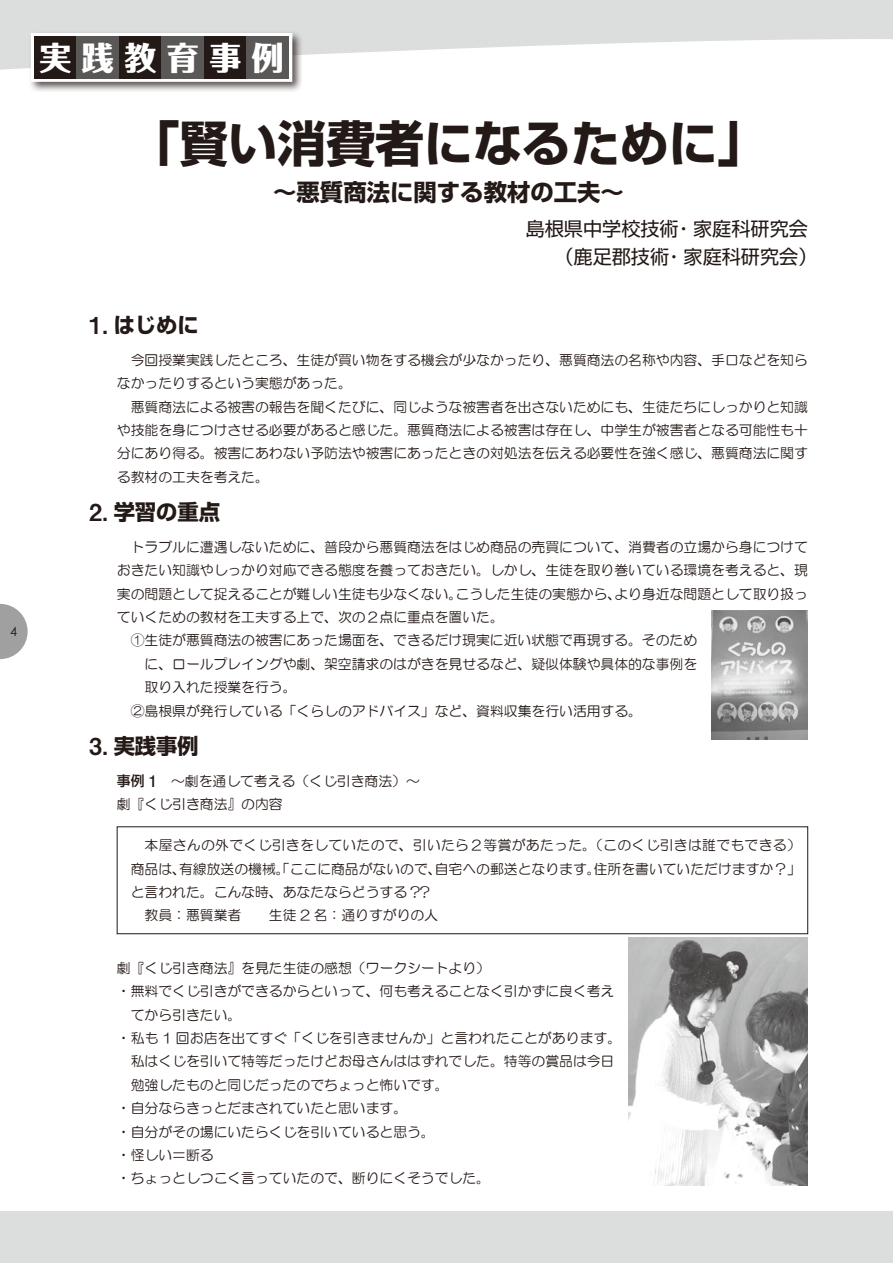
<style>
.page{position:relative;width:893px;height:1263px;background:#fff}
.page>*{position:absolute;margin:0;border:0;box-sizing:border-box;transform-origin:0 0}
.t1{font:700 48.9px "Shin Go Pro";color:#231916}
.t2{font:800 31.95px "Folk Pro";letter-spacing:.335em;color:#fff}
.t3{font:700 23.4px "Shin Go Pro";color:#231916}
.t4{font:700 21.3px "Shin Go Pro";color:#231916}
.t5{font:19.2px/27.6px "Shin Go Pro";color:#231916}
.t6{font:13.8px/23.4px "HG Maru Gothic MPRO";color:#231916}
.t7{font:13.8px "HG Maru Gothic MPRO";letter-spacing:.025em;color:#231916}
.t8{font:12.75px "Century Gothic";color:#231916}
.s1{font-family:"Midashi Go Pro MB31";font-weight:400;font-size:23.4px}
.s2{font-family:"Shin Go Pro";font-weight:500}
.s3{font-family:"Futo Go B101 Pro";font-weight:700;font-size:15.9px}
</style>
<div class="page">
<svg style="left:0;top:0;width:893px;height:70px;fill:#dcdddd"></svg>
<div style="left:0;top:1212px;width:893px;height:51px;background:#dcdddd"></div>
<div style="left:28px;top:30px;width:275px;height:62px;background:#231916;opacity:.75"></div>
<svg style="left:28px;top:30px;width:268px;height:55px"></svg>
<div style="left:34px;top:36px;width:43px;height:43px;background:#231916"></div>
<div style="left:119px;top:36px;width:43px;height:43px;background:#231916"></div>
<div style="left:204px;top:36px;width:43px;height:43px;background:#231916"></div>
<div style="left:77px;top:36px;width:42px;height:43px;background:#595857"></div>
<div style="left:162px;top:36px;width:42px;height:43px;background:#595857"></div>
<div style="left:247px;top:36px;width:42px;height:43px;background:#595857"></div>
<svg style="left:0;top:604px;width:28px;height:55px"></svg>
<div style="left:117px;top:826px;width:691px;height:108px;border:1px solid #231916"></div>
<img style="left:628px;top:938px;width:180px;height:247px">
<img style="left:711px;top:610px;width:97px;height:129px">
<p class="t8" style="left:10px;top:622px;width:9px">4</p>
<h2 class="t2" style="left:39px;top:30px;width:246px">実践教育事例</h2>
<h1 class="t1" style="left:131px;top:105px;width:637px">「賢い消費者になるために」</h1>
<h3 class="t3" style="left:273px;top:174px;width:352px">～悪質商法に関する教材の工夫～</h3>
<h3 class="t5" style="left:554px;top:213px;width:265px;text-indent:-29px">島根県中学校技術・家庭科研究会（鹿足郡技術・家庭科研究会）</h3>
<h3 class="t4" style="left:89px;top:308px;width:111px"><span class="s1">1.</span> はじめに</h3>
<p class="t6" style="left:117px;top:348px;width:692px;text-indent:14px">今回授業実践したところ、生徒が買い物をする機会が少なかったり、悪質商法の名称や内容、手口などを知らなかったりするという実態があった。</p>
<p class="t6" style="left:117px;top:395px;width:692px;text-align:justify;text-indent:14px">悪質商法による被害の報告を聞くたびに、同じような被害者を出さないためにも、生徒たちにしっかりと知識や技能を身につけさせる必要があると感じた。悪質商法による被害は存在し、中学生が被害者となる可能性も十分にあり得る。被害にあわない予防法や被害にあったときの対処法を伝える必要性を強く感じ、悪質商法に関する教材の工夫を考えた。</p>
<h3 class="t4" style="left:89px;top:495px;width:132px"><span class="s1">2.</span> 学習の重点</h3>
<p class="t6" style="left:131px;top:535px;width:679px">トラブルに遭遇しないために、普段から悪質商法をはじめ商品の売買について、消費者の立場から身につけて</p>
<p class="t6" style="left:117px;top:559px;width:692px">おきたい知識やしっかり対応できる態度を養っておきたい。しかし、生徒を取り巻いている環境を考えると、現</p>
<p class="t6" style="left:117px;top:582px;width:692px">実の問題として捉えることが難しい生徒も少なくない。こうした生徒の実態から、より身近な問題として取り扱っ</p>
<p class="t6" style="left:117px;top:605px;width:388px">ていくための教材を工夫する上で、次の２点に重点を置いた。</p>
<p class="t6" style="left:131px;top:629px;width:568px">①生徒が悪質商法の被害にあった場面を、できるだけ現実に近い状態で再現する。そのため</p>
<p class="t6" style="left:145px;top:652px;width:554px">に、ロールプレイングや劇、架空請求のはがきを見せるなど、疑似体験や具体的な事例を</p>
<p class="t6" style="left:145px;top:675px;width:154px">取り入れた授業を行う。</p>
<p class="t6" style="left:131px;top:699px;width:513px">②島根県が発行している「くらしのアドバイス」など、資料収集を行い活用する。</p>
<h3 class="t4" style="left:89px;top:729px;width:111px"><span class="s1">3.</span> 実践事例</h3>
<p class="t6" style="left:117px;top:769px;width:304px"><span class="s2">事例</span> <span class="s3">1</span>　～劇を通して考える（くじ引き商法）～劇『くじ引き商法』の内容</p>
<p class="t7" style="left:145px;top:838px;width:658px">本屋さんの外でくじ引きをしていたので、引いたら２等賞があたった。（このくじ引きは誰でもできる）</p>
<p class="t6" style="left:131px;top:857px;width:672px">商品は、有線放送の機械。「ここに商品がないので、自宅への郵送となります。住所を書いていただけますか？」</p>
<p class="t6" style="left:131px;top:880px;width:301px">と言われた。こんな時、あなたならどうする ??</p>
<p class="t6" style="left:145px;top:904px;width:295px">教員：悪質業者　　生徒 2 名：通りすがりの人</p>
<p class="t6" style="left:117px;top:956px;width:375px">劇『くじ引き商法』を見た生徒の感想（ワークシートより）</p>
<p class="t6" style="left:117px;top:980px;width:499px">・無料でくじ引きができるからといって、何も考えることなく引かずに良く考え</p>
<p class="t6" style="left:131px;top:1003px;width:112px">てから引きたい。</p>
<p class="t6" style="left:117px;top:1026px;width:506px">・私も 1 回お店を出てすぐ「くじを引きませんか」と言われたことがあります。</p>
<p class="t6" style="left:131px;top:1050px;width:485px">私はくじを引いて特等だったけどお母さんははずれでした。特等の賞品は今日</p>
<p class="t6" style="left:131px;top:1073px;width:319px">勉強したものと同じだったのでちょっと怖いです。</p>
<p class="t6" style="left:117px;top:1096px;width:292px">・自分ならきっとだまされていたと思います。</p>
<p class="t6" style="left:117px;top:1120px;width:319px">・自分がその場にいたらくじを引いていると思う。</p>
<p class="t6" style="left:117px;top:1143px;width:98px">・怪しい＝断る</p>
<p class="t6" style="left:117px;top:1167px;width:375px">・ちょっとしつこく言っていたので、断りにくそうでした。</p>
</div>
